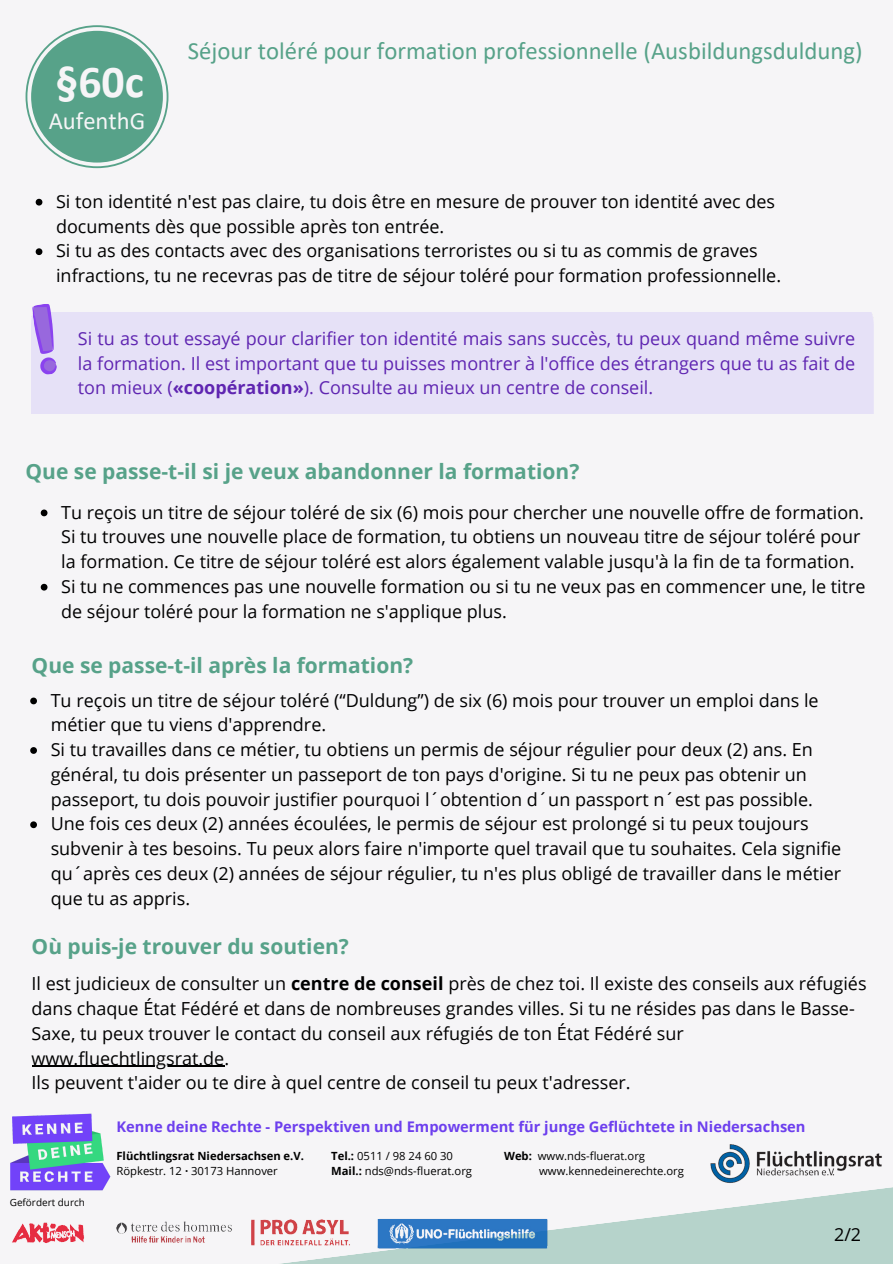
<style>
.page{position:relative;width:893px;height:1264px;background:#fff}
.page>*{position:absolute;margin:0;border:0;box-sizing:border-box;transform-origin:0 0}
.t1{font:700 45.75px "Calibri";color:#f6f5f7}
.t2{font:24.75px "Calibri";color:#57a289}
.t3{font:24.6px "Calibri";color:#f6f5f7}
.t4{font:700 21px "Open Sans";color:#57a289}
.t5{font:18px/24.8px "Open Sans";color:#000}
.t6{font:18px/24.8px "Open Sans";color:#5f25b1;text-align:justify}
.t7{font:700 14.7px "Open Sans";color:#6d3fee}
.t8{font:11.25px "Open Sans";color:#000}
.t9{font:700 11.25px "Open Sans";color:#000}
.t10{font:9.9px "Open Sans";color:#000}
.s1{font-weight:700}
</style>
<div class="page">
<div style="left:0;top:0;width:892px;height:1263px;background:#f6f5f7"></div>
<svg style="left:289px;top:1187px;width:603px;height:76px;fill:#b6d3cb"></svg>
<img style="left:710px;top:1144px;width:172px;height:39px">
<img style="left:10px;top:1113px;width:101px;height:78px">
<svg style="left:26px;top:25px;width:142px;height:143px"></svg>
<div style="left:31px;top:31px;width:132px;height:132px;background:#57a289;border-radius:50%"></div>
<svg style="left:30px;top:697px;width:7px;height:7px"></svg>
<svg style="left:30px;top:747px;width:7px;height:6px"></svg>
<svg style="left:30px;top:821px;width:7px;height:7px"></svg>
<svg style="left:41px;top:509px;width:6px;height:7px"></svg>
<svg style="left:41px;top:584px;width:6px;height:6px"></svg>
<img style="left:12px;top:1216px;width:536px;height:34px">
<svg style="left:36px;top:199px;width:6px;height:6px"></svg>
<svg style="left:36px;top:248px;width:6px;height:7px"></svg>
<svg style="left:32px;top:304px;width:26px;height:71px;background:#b896ec"></svg>
<hr style="left:32px;top:1065px;width:192px;height:1px;background:#000">
<p class="t1" style="left:56px;top:62px;width:90px">§60c</p>
<p class="t3" style="left:49px;top:110px;width:98px">AufenthG</p>
<p class="t2" style="left:188px;top:41px;width:676px">Séjour toléré pour formation professionnelle (Ausbildungsduldung)</p>
<p class="t5" style="left:56px;top:188px;width:720px">Si ton identité n'est pas claire, tu dois être en mesure de prouver ton identité avec des documents dès que possible après ton entrée.</p>
<p class="t5" style="left:56px;top:238px;width:726px">Si tu as des contacts avec des organisations terroristes ou si tu as commis de graves infractions, tu ne recevras pas de titre de séjour toléré pour formation professionnelle.</p>
<p class="t6" style="left:78px;top:325px;width:778px">Si tu as tout essayé pour clarifier ton identité mais sans succès, tu peux quand même suivre la formation. Il est important que tu puisses montrer à l'office des étrangers que tu as fait de ton mieux (<span class="s1">«coopération»</span>). Consulte au mieux un centre de conseil.</p>
<p class="t4" style="left:26px;top:456px;width:555px">Que se passe-t-il si je veux abandonner la formation?</p>
<p class="t5" style="left:61px;top:499px;width:804px">Tu reçois un titre de séjour toléré de six (6) mois pour chercher une nouvelle offre de formation.<br>Si tu trouves une nouvelle place de formation, tu obtiens un nouveau titre de séjour toléré pour la formation. Ce titre de séjour toléré est alors également valable jusqu'à la fin de ta formation.</p>
<p class="t5" style="left:61px;top:573px;width:805px">Si tu ne commences pas une nouvelle formation ou si tu ne veux pas en commencer une, le titre de séjour toléré pour la formation ne s'applique plus.</p>
<p class="t4" style="left:32px;top:651px;width:383px">Que se passe-t-il après la formation?</p>
<p class="t5" style="left:51px;top:687px;width:769px">Tu reçois un titre de séjour toléré (“Duldung”) de six (6) mois pour trouver un emploi dans le métier que tu viens d'apprendre.</p>
<p class="t5" style="left:51px;top:736px;width:763px">Si tu travailles dans ce métier, tu obtiens un permis de séjour régulier pour deux (2) ans. En général, tu dois présenter un passeport de ton pays d'origine. Si tu ne peux pas obtenir un passeport, tu dois pouvoir justifier pourquoi l´obtention d´un passport n´est pas possible.</p>
<p class="t5" style="left:51px;top:811px;width:792px">Une fois ces deux (2) années écoulées, le permis de séjour est prolongé si tu peux toujours subvenir à tes besoins. Tu peux alors faire n'importe quel travail que tu souhaites. Cela signifie qu´après ces deux (2) années de séjour régulier, tu n'es plus obligé de travailler dans le métier que tu as appris.</p>
<p class="t4" style="left:32px;top:931px;width:319px">Où puis-je trouver du soutien?</p>
<p class="t5" style="left:32px;top:970px;width:836px">Il est judicieux de consulter un <span class="s1">centre de conseil</span> près de chez toi. Il existe des conseils aux réfugiés dans chaque État Fédéré et dans de nombreuses grandes villes. Si tu ne résides pas dans le Basse-Saxe, tu peux trouver le contact du conseil aux réfugiés de ton État Fédéré sur www.fluechtlingsrat.de.</p>
<p class="t5" style="left:32px;top:1069px;width:600px">Ils peuvent t'aider ou te dire à quel centre de conseil tu peux t'adresser.</p>
<p class="t10" style="left:10px;top:1195px;width:77px">Gefördert durch</p>
<p class="t7" style="left:116px;top:1116px;width:690px">Kenne deine Rechte - Perspektiven und Empowerment für junge Geflüchtete in Niedersachsen</p>
<p class="t9" style="left:116px;top:1147px;width:189px">Flüchtlingsrat Niedersachsen e.V.</p>
<p class="t8" style="left:116px;top:1162px;width:163px">Röpkestr. 12 <span class="s1">·</span> 30173 Hannover</p>
<p class="t8" style="left:504px;top:1147px;width:142px"><span class="s1">Web:</span> www.nds-fluerat.org</p>
<p class="t8" style="left:539px;top:1162px;width:146px">www.kennedeinerechte.org</p>
<p class="t8" style="left:331px;top:1147px;width:123px"><span class="s1">Tel.:</span> 0511 / 98 24 60 30</p>
<p class="t8" style="left:331px;top:1162px;width:142px"><span class="s1">Mail.:</span> nds@nds-fluerat.org</p>
<p class="t5" style="left:834px;top:1221px;width:29px">2/2</p>
</div>
